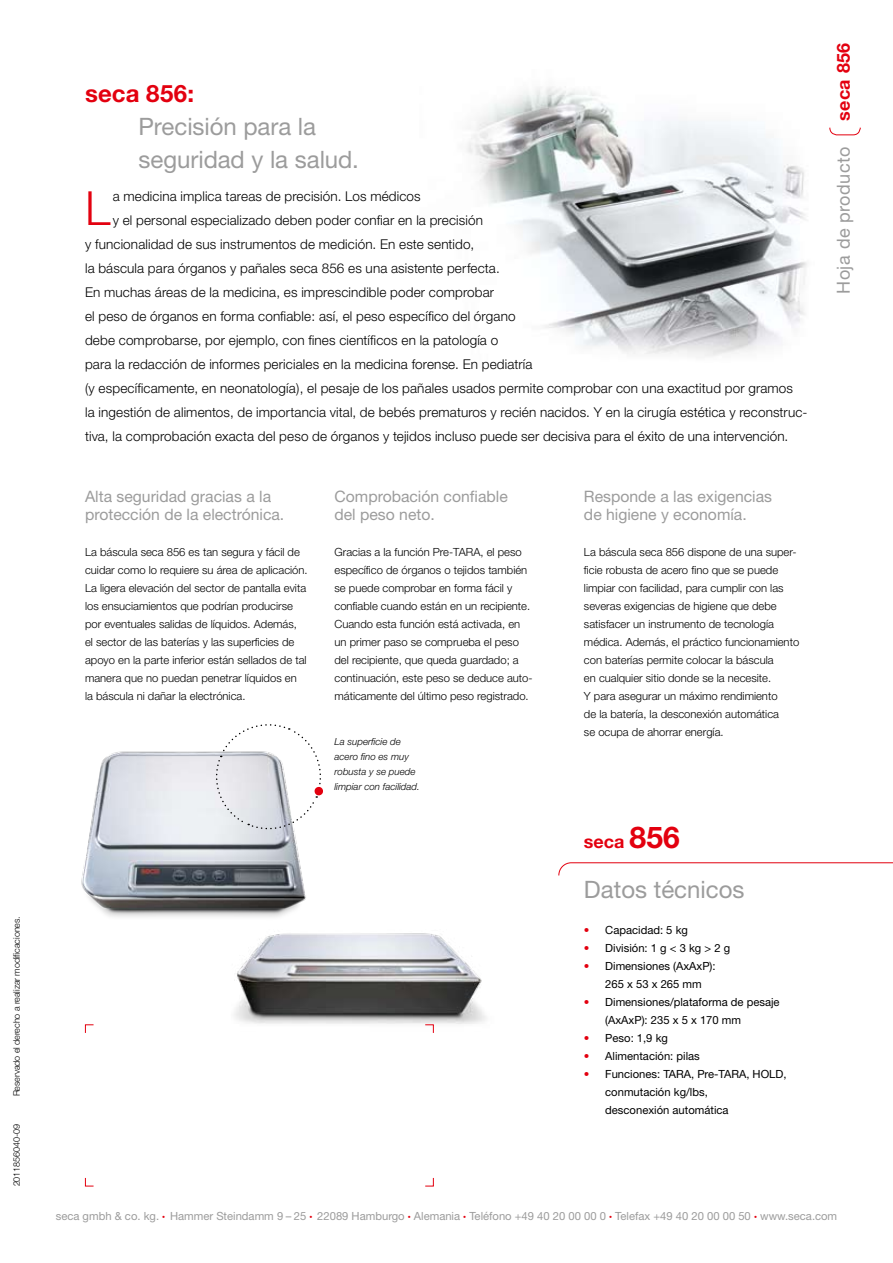
<style>
.page{position:relative;width:893px;height:1263px;background:#fff}
.page>*{position:absolute;margin:0;border:0;box-sizing:border-box;transform-origin:0 0}
.t1{font:300 47.1px "Helvetica Neue";color:#e3000f}
.t2{font:24px/33px "Helvetica Neue";color:#9c9c9c}
.t3{font:700 24px "Helvetica Neue";letter-spacing:.005em;color:#e3000f}
.t4{font:700 18px "Helvetica Neue";letter-spacing:.025em;color:#e3000f}
.t5{font:18px "Helvetica Neue";letter-spacing:.025em;color:#9c9c9c}
.t6{font:15.75px/18px "Helvetica Neue";color:#9c9c9c}
.t7{font:300 13.5px "Helvetica Neue";letter-spacing:.01em;color:#000}
.t8{font:300 11.25px/18px "Helvetica Neue";color:#000}
.t9{font:11.25px/18px "Helvetica Neue";color:#000}
.t10{font:11.25px "Helvetica Neue";color:#9c9c9c}
.t11{font:italic 300 9.75px/15px "Helvetica Neue";color:#000}
.t12{font:300 9px "Helvetica Neue";letter-spacing:-.01em;color:#000}
.s1{font-size:30px}
.s2{color:#e3000f}
.s3{font-size:6px;color:#e3000f}
</style>
<div class="page">
<img style="left:467px;top:86px;width:340px;height:271px">
<img style="left:234px;top:933px;width:252px;height:91px">
<img style="left:81px;top:751px;width:250px;height:208px">
<svg style="left:211px;top:724px;width:115px;height:110px"></svg>
<svg style="left:558px;top:862px;width:335px;height:14px"></svg>
<svg style="left:829px;top:127px;width:32px;height:9px"></svg>
<svg style="left:85px;top:1024px;width:9px;height:9px"></svg>
<svg style="left:85px;top:1177px;width:9px;height:10px"></svg>
<svg style="left:425px;top:1177px;width:9px;height:10px"></svg>
<svg style="left:425px;top:1024px;width:9px;height:9px"></svg>
<p class="t12" style="left:11px;top:1096px;width:181px;rotate:-90deg">Reservado el derecho a realizar modificaciones.</p>
<p class="t12" style="left:11px;top:1186px;width:64px;rotate:-90deg">2011856040-09</p>
<h2 class="t3" style="left:85px;top:79px;width:111px">seca 856:</h2>
<h2 class="t2" style="left:139px;top:110px;width:222px">Precisión para la seguridad y la salud.</h2>
<h1 class="t1" style="left:85px;top:179px;width:27px">L</h1>
<p class="t7" style="left:113px;top:188px;width:310px">a medicina implica tareas de precisión. Los médicos</p>
<p class="t7" style="left:113px;top:212px;width:372px">y el personal especializado deben poder confiar en la precisión</p>
<p class="t7" style="left:85px;top:236px;width:391px">y funcionalidad de sus instrumentos de medición. En este sentido,</p>
<p class="t7" style="left:85px;top:260px;width:416px">la báscula para órganos y pañales seca 856 es una asistente perfecta.</p>
<p class="t7" style="left:85px;top:284px;width:411px">En muchas áreas de la medicina, es imprescindible poder comprobar</p>
<p class="t7" style="left:85px;top:308px;width:432px">el peso de órganos en forma confiable: así, el peso específico del órgano</p>
<p class="t7" style="left:85px;top:332px;width:415px">debe comprobarse, por ejemplo, con fines científicos en la patología o</p>
<p class="t7" style="left:85px;top:356px;width:449px">para la redacción de informes periciales en la medicina forense. En pediatría</p>
<p class="t7" style="left:85px;top:380px;width:709px">(y específicamente, en neonatología), el pesaje de los pañales usados permite comprobar con una exactitud por gramos</p>
<p class="t7" style="left:85px;top:404px;width:724px">la ingestión de alimentos, de importancia vital, de bebés prematuros y recién nacidos. Y en la cirugía estética y reconstruc-</p>
<p class="t7" style="left:85px;top:428px;width:705px">tiva, la comprobación exacta del peso de órganos y tejidos incluso puede ser decisiva para el éxito de una intervención.</p>
<h3 class="t6" style="left:85px;top:487px;width:201px">Alta seguridad gracias a la protección de la electrónica.</h3>
<p class="t8" style="left:85px;top:543px;width:224px">La báscula seca 856 es tan segura y fácil de cuidar como lo requiere su área de aplicación.<br>La ligera elevación del sector de pantalla evita los ensuciamientos que podrían producirse por eventuales salidas de líquidos. Además, el sector de las baterías y las superficies de apoyo en la parte inferior están sellados de tal manera que no puedan penetrar líquidos en<br>la báscula ni dañar la electrónica.</p>
<h3 class="t6" style="left:334px;top:487px;width:175px">Comprobación confiable del peso neto.</h3>
<p class="t8" style="left:334px;top:543px;width:200px">Gracias a la función Pre-TARA, el peso específico de órganos o tejidos también se puede comprobar en forma fácil y confiable cuando están en un recipiente.<br>Cuando esta función está activada, en un primer paso se comprueba el peso del recipiente, que queda guardado; a continuación, este peso se deduce auto&shy;máticamente del último peso registrado.</p>
<p class="t11" style="left:334px;top:734px;width:87px">La superficie de acero fino es muy robusta y se puede limpiar con facilidad.</p>
<h3 class="t6" style="left:584px;top:487px;width:190px">Responde a las exigencias de higiene y economía.</h3>
<p class="t8" style="left:584px;top:543px;width:217px">La báscula seca 856 dispone de una super&shy;ficie robusta de acero fino que se puede limpiar con facilidad, para cumplir con las severas exigencias de higiene que debe satisfacer un instrumento de tecnología médica. Además, el práctico funcionamiento con baterías permite colocar la báscula<br>en cualquier sitio donde se la necesite.<br>Y para asegurar un máximo rendimiento<br>de la batería, la desconexión automática<br>se ocupa de ahorrar energía.</p>
<h3 class="t4" style="left:584px;top:830px;width:97px">seca <span class="s1">856</span></h3>
<h2 class="t2" style="left:584px;top:873px;width:162px">Datos técnicos</h2>
<p class="t9" style="left:584px;top:921px;width:105px"><span class="s2">•</span> Capacidad: 5 kg</p>
<p class="t9" style="left:584px;top:939px;width:148px"><span class="s2">•</span> División: 1 g &lt; 3 kg &gt; 2 g</p>
<p class="t9" style="left:605px;top:957px;width:112px;text-indent:-21px"><span class="s2">•</span> Dimensiones (AxAxP):<br>265 x 53 x 265 mm</p>
<p class="t9" style="left:605px;top:993px;width:176px;text-indent:-21px"><span class="s2">•</span> Dimensiones/plataforma de pesaje (AxAxP): 235 x 5 x 170 mm</p>
<p class="t9" style="left:584px;top:1029px;width:85px"><span class="s2">•</span> Peso: 1,9 kg</p>
<p class="t9" style="left:584px;top:1047px;width:117px"><span class="s2">•</span> Alimentación: pilas</p>
<p class="t9" style="left:605px;top:1065px;width:183px;text-indent:-21px"><span class="s2">•</span> Funciones: TARA, Pre-TARA, HOLD, conmutación kg/lbs,<br>desconexión automática</p>
<h3 class="t4" style="left:832px;top:121px;width:80px;rotate:-90deg">seca 856</h3>
<h3 class="t5" style="left:833px;top:294px;width:149px;rotate:-90deg">Hoja de producto</h3>
<p class="t10" style="left:56px;top:1210px;width:783px">seca gmbh &amp; co. kg. <span class="s3">•</span> Hammer Steindamm 9 – 25 <span class="s3">•</span> 22089 Hamburgo <span class="s3">•</span> Alemania <span class="s3">•</span> Teléfono +49 40 20 00 00 0 <span class="s3">•</span> Telefax +49 40 20 00 00 50 <span class="s3">•</span> www.seca.com</p>
</div>
